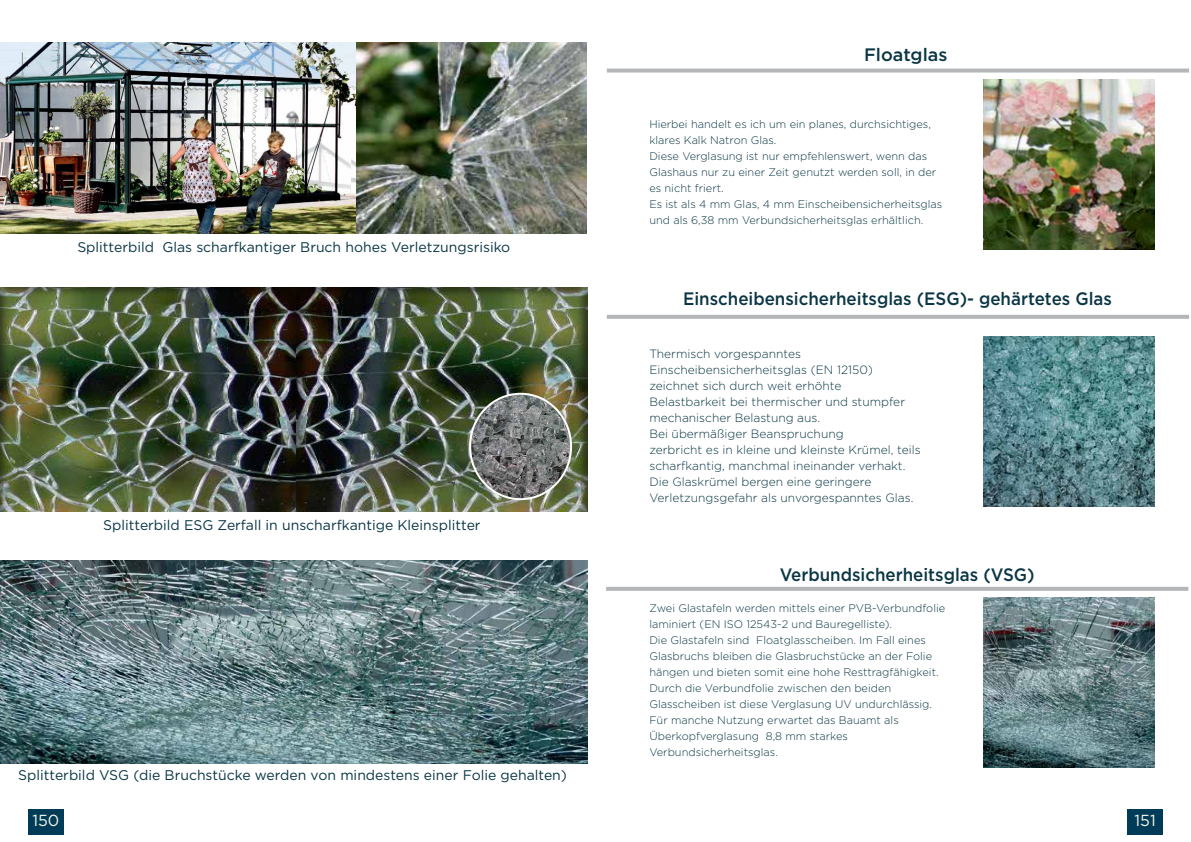
<style>
.page{position:relative;width:1191px;height:842px;background:#fff}
.page>*{position:absolute;margin:0;border:0;box-sizing:border-box;transform-origin:0 0}
.t1{font:500 18px "Gotham Pro";color:#0b3645;scale:.94 1}
.t2{font:500 18px "Gotham Pro";color:#0a3645;scale:.94 1}
.t3{font:500 18px "Gotham Pro";color:#0b3645}
.t4{font:16px "Gotham Pro";color:#f7f4e6}
.t5{font:14px "Gotham Pro";color:#0a3645}
.t6{font:300 12px/16px "Gotham Pro";color:#0a3645}
.t7{font:300 11px/16px "Gotham Pro";color:#0a3645}
.t8{font:300 11px/16px "Gotham Pro";color:#0b3645}
.s1{color:#fff}
</style>
<div class="page">
<img style="left:0;top:43px;width:356px;height:191px">
<img style="left:356px;top:43px;width:231px;height:191px">
<img style="left:0;top:560px;width:587px;height:204px">
<div style="left:0;top:287px;width:298px;height:251px;background:#000;opacity:.5"></div>
<div style="left:297px;top:287px;width:291px;height:252px;background:#000;opacity:.5"></div>
<img style="left:470px;top:394px;width:101px;height:105px">
<div style="left:469px;top:393px;width:103px;height:107px;border:2px solid #fff;border-radius:50%"></div>
<svg style="left:0;top:512px;width:587px;height:26px"></svg>
<img style="left:984px;top:597px;width:170px;height:171px">
<img style="left:984px;top:79px;width:170px;height:170px">
<img style="left:984px;top:337px;width:170px;height:170px">
<div style="left:607px;top:315px;width:582px;height:4px;border:2px solid #b4b6b8"></div>
<div style="left:607px;top:69px;width:582px;height:4px;border:2px solid #b4b6b8"></div>
<div style="left:606px;top:587px;width:582px;height:4px;border:2px solid #b4b6b8"></div>
<div style="left:28px;top:810px;width:35px;height:25px;background:#003c57"></div>
<div style="left:1127px;top:810px;width:35px;height:25px;background:#003c57"></div>
<h1 class="t3" style="left:864px;top:44px;width:85px">Floatglas</h1>
<p class="t5" style="left:77px;top:239px;width:434px">Splitterbild Glas scharfkantiger Bruch hohes Verletzungsrisiko</p>
<p class="t5" style="left:103px;top:518px;width:379px">Splitterbild ESG Zerfall in unscharfkantige Kleinsplitter</p>
<p class="t5" style="left:18px;top:767px;width:550px">Splitterbild VSG (die Bruchstücke werden von mindestens einer Folie gehalten)</p>
<p class="t8" style="left:649px;top:116px;width:294px">Hierbei handelt es ich um ein planes, durchsichtiges, klares Kalk Natron Glas.<br>Diese Verglasung ist nur empfehlenswert, wenn das Glashaus nur zu einer Zeit genutzt werden soll, in der es nicht friert.<br>Es ist als 4 mm Glas, 4 mm Einscheibensicherheitsglas und als 6,38 mm Verbundsicherheitsglas erhältlich.<span class="s1">.</span></p>
<h1 class="t1" style="left:683px;top:289px;width:458px">Einscheibensicherheitsglas (ESG)- gehärtetes Glas</h1>
<p class="t6" style="left:649px;top:345px;width:273px">Thermisch vorgespanntes Einscheibensicherheitsglas (EN 12150) zeichnet sich durch weit erhöhte Belastbarkeit bei thermischer und stumpfer mechanischer Belastung aus.<br>Bei übermäßiger Beanspruchung<br>zerbricht es in kleine und kleinste Krümel, teils scharfkantig, manchmal ineinander verhakt.<br>Die Glaskrümel bergen eine geringere Verletzungsgefahr als unvorgespanntes Glas.</p>
<h1 class="t2" style="left:779px;top:565px;width:273px">Verbundsicherheitsglas (VSG)</h1>
<p class="t7" style="left:649px;top:601px;width:297px">Zwei Glastafeln werden mittels einer PVB-Verbundfolie laminiert (EN ISO 12543-2 und Bauregelliste).<br>Die Glastafeln sind Floatglasscheiben. Im Fall eines Glasbruchs bleiben die Glasbruchstücke an der Folie hängen und bieten somit eine hohe Resttragfähigkeit.<br>Durch die Verbundfolie zwischen den beiden Glasscheiben ist diese Verglasung UV undurchlässig.<br>Für manche Nutzung erwartet das Bauamt als Überkopfverglasung 8,8 mm starkes Verbundsicherheitsglas.</p>
<h2 class="t4" style="left:32px;top:812px;width:28px">150</h2>
<h2 class="t4" style="left:1134px;top:812px;width:23px">151</h2>
</div>
